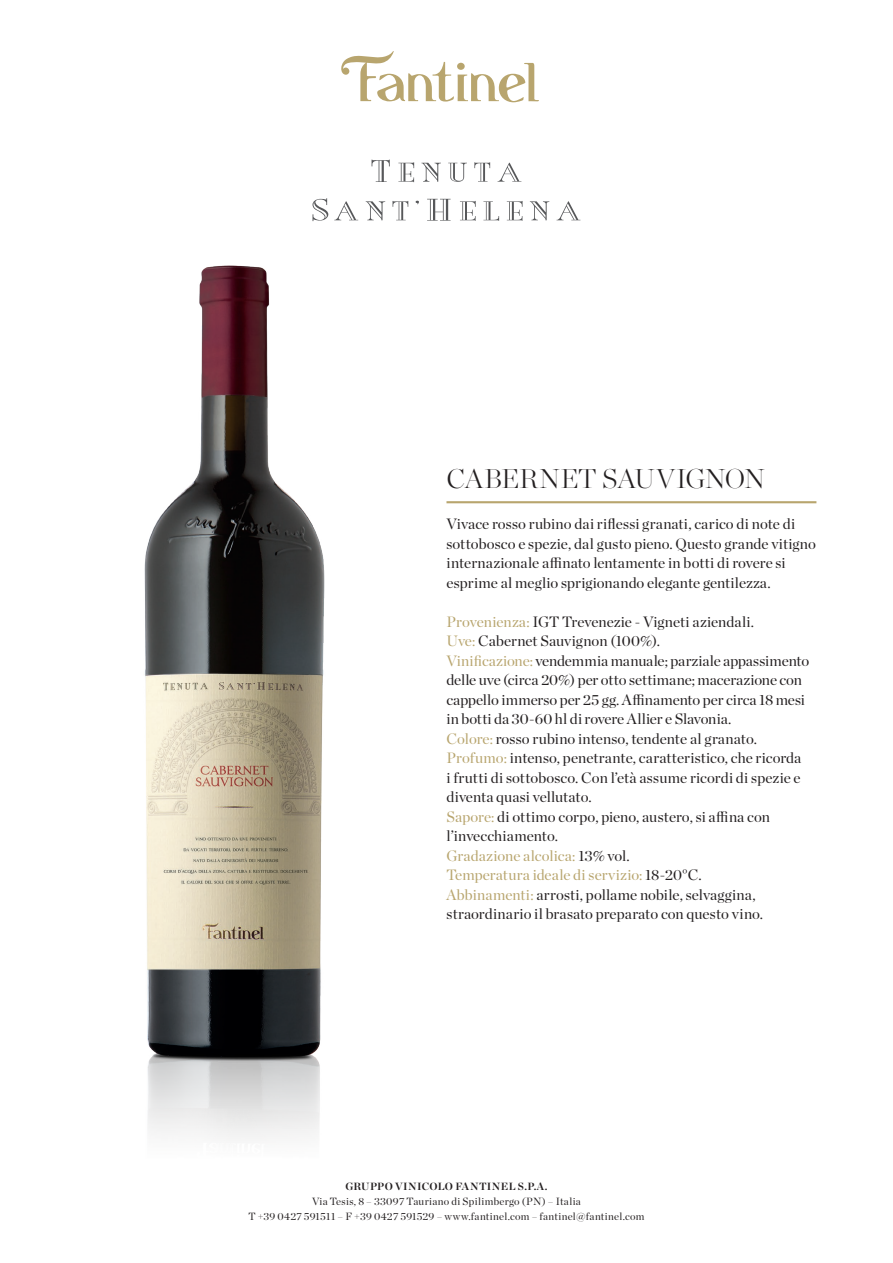
<style>
.page{position:relative;width:893px;height:1263px;background:#fff}
.page>*{position:absolute;margin:0;border:0;box-sizing:border-box;transform-origin:0 0}
.t1{font:200 27px "Chronicle Display";letter-spacing:-.01em;color:#231f20}
.t2{font:15px/19.5px "Chronicle Display";letter-spacing:.005em;color:#231f20}
.t3{font:15px "Chronicle Display";letter-spacing:.005em;color:#b8a56e}
.t4{font:10.5px/15px "Chronicle Display";letter-spacing:.025em;color:#231f20;text-align:center}
.t5{font:700 10.5px "Chronicle Display";letter-spacing:.03em;color:#231f20}
.s1{color:#b8a56e}
.s2{color:#231f20}
</style>
<div class="page">
<svg style="left:341px;top:51px;width:198px;height:51px"></svg>
<svg style="left:372px;top:160px;width:18px;height:22px"></svg>
<svg style="left:398px;top:162px;width:16px;height:20px"></svg>
<svg style="left:421px;top:163px;width:20px;height:19px"></svg>
<svg style="left:448px;top:163px;width:19px;height:19px"></svg>
<svg style="left:474px;top:162px;width:16px;height:20px"></svg>
<svg style="left:497px;top:163px;width:24px;height:19px"></svg>
<svg style="left:312px;top:198px;width:16px;height:23px"></svg>
<svg style="left:334px;top:201px;width:24px;height:19px"></svg>
<svg style="left:366px;top:201px;width:19px;height:19px"></svg>
<svg style="left:393px;top:201px;width:15px;height:19px"></svg>
<svg style="left:427px;top:199px;width:24px;height:22px"></svg>
<svg style="left:460px;top:201px;width:16px;height:20px"></svg>
<svg style="left:483px;top:201px;width:16px;height:20px"></svg>
<svg style="left:507px;top:201px;width:16px;height:20px"></svg>
<svg style="left:530px;top:201px;width:19px;height:19px"></svg>
<svg style="left:557px;top:201px;width:23px;height:19px"></svg>
<img style="left:144px;top:265px;width:181px;height:874px">
<hr style="left:446px;top:501px;width:370px;height:2px;background:#b8a56e">
<p class="t1" style="left:446px;top:458px;width:320px">CABERNET SAUVIGNON</p>
<p class="t2" style="left:446px;top:513px;width:371px">Vivace rosso rubino dai riflessi granati, carico di note di sottobosco e spezie, dal gusto pieno. Questo grande vitigno internazionale affinato lentamente in botti di rovere si esprime al meglio sprigionando elegante gentilezza.</p>
<p class="t2" style="left:446px;top:611px;width:309px"><span class="s1">Provenienza:</span> IGT Trevenezie - Vigneti aziendali.</p>
<p class="t2" style="left:446px;top:630px;width:215px"><span class="s1">Uve:</span> Cabernet Sauvignon (100%).</p>
<p class="t2" style="left:446px;top:650px;width:364px"><span class="s1">Vinificazione:</span> vendemmia manuale; parziale appassimento delle uve (circa 20%) per otto settimane; macerazione con cappello immerso per 25 gg. Affinamento per circa 18 mesi in botti da 30-60 hl di rovere Allier e Slavonia.</p>
<p class="t2" style="left:446px;top:728px;width:312px"><span class="s1">Colore:</span> rosso rubino intenso, tendente al granato.</p>
<p class="t2" style="left:446px;top:747px;width:356px;text-align:justify"><span class="s1">Profumo:</span> intenso, penetrante, caratteristico, che ricorda i frutti di sottobosco. Con l’età assume ricordi di spezie e diventa quasi vellutato.</p>
<p class="t2" style="left:446px;top:806px;width:325px"><span class="s1">Sapore:</span> di ottimo corpo, pieno, austero, si affina con l’invecchiamento.</p>
<p class="t3" style="left:446px;top:844px;width:185px">Gradazione alcolica: <span class="s2">13% vol.</span></p>
<p class="t3" style="left:446px;top:864px;width:257px">Temperatura ideale di servizio: <span class="s2">18-20°C.</span></p>
<p class="t2" style="left:446px;top:884px;width:318px"><span class="s1">Abbinamenti:</span> arrosti, pollame nobile, selvaggina, straordinario il brasato preparato con questo vino.</p>
<p class="t5" style="left:345px;top:1178px;width:204px">GRUPPO VINICOLO FANTINEL S.P.A.</p>
<p class="t4" style="left:248px;top:1193px;width:398px">Via Tesis, 8 – 33097 Tauriano di Spilimbergo (PN) – Italia<br>T +39 0427 591511 – F +39 0427 591529 – www.fantinel.com – fantinel@fantinel.com</p>
</div>
